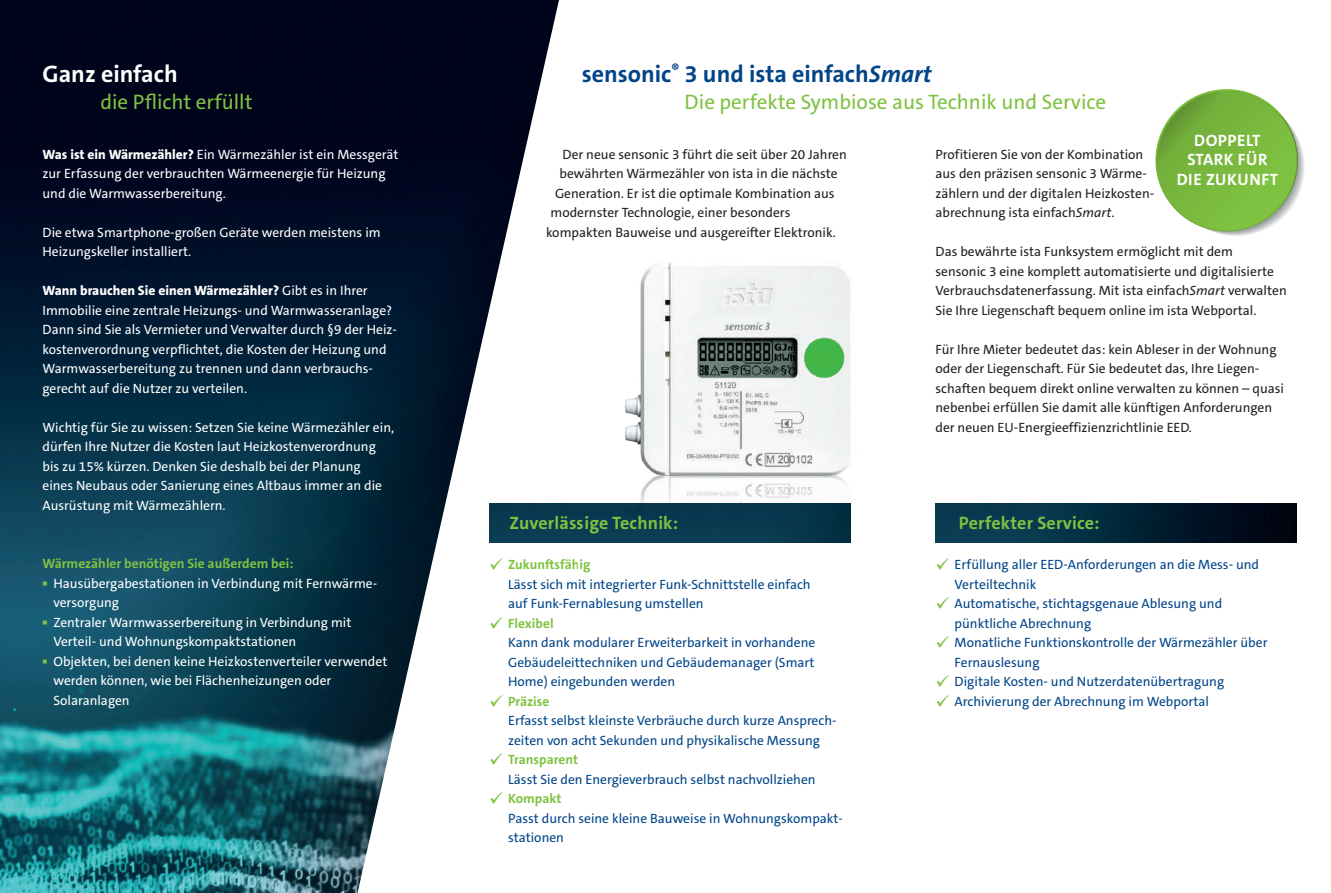
<style>
.page{position:relative;width:1331px;height:893px;background:#fff}
.page>*{position:absolute;margin:0;border:0;box-sizing:border-box;transform-origin:0 0}
.t1{font:700 24px "The Sans E5";color:#014588}
.t2{font:700 24px "The Sans E5";color:#fff}
.t3{font:21px "The Sans E5";color:#7fc241}
.t4{font:700 18px "The Sans E5";letter-spacing:.01em;color:#7fc241}
.t5{font:700 16.5px/19.5px "The Sans E5";letter-spacing:.03em;color:#fff;text-align:center}
.t6{font:13.5px/19.5px "The Sans E5";color:#fff}
.t7{font:13.5px/19.5px "The Sans E5";color:#231f20}
.t8{font:13.5px/19.5px "The Sans E5";color:#014588}
.t9{font:700 13.5px "The Sans E5";color:#7fc241}
.s1{font-weight:800}
.s2{color:#7fc241}
.s3{font-style:italic}
.s4{font-weight:700;color:#7fc241}
</style>
<div class="page">
<img style="left:559px;top:504px;width:19px;height:38px">
<img style="left:935px;top:504px;width:362px;height:38px">
<img style="left:0;top:0;width:559px;height:893px">
<img style="left:578px;top:528px;width:273px;height:15px">
<img style="left:578px;top:262px;width:273px;height:266px">
<svg style="left:1155px;top:89px;width:143px;height:143px;background:#78b73e"></svg>
<h1 class="t2" style="left:43px;top:58px;width:137px">Ganz einfach</h1>
<h2 class="t3" style="left:100px;top:89px;width:154px">die Pflicht erfüllt</h2>
<p class="t6" style="left:43px;top:145px;width:357px"><span class="s1">Was ist ein Wärmezähler?</span> Ein Wärmezähler ist ein Messgerät zur Erfassung der verbrauchten Wärmeenergie für Heizung und die Warmwasserbereitung.</p>
<p class="t6" style="left:43px;top:223px;width:340px">Die etwa Smartphone-großen Geräte werden meistens im<br>Heizungskeller installiert.</p>
<p class="t6" style="left:43px;top:281px;width:356px"><span class="s1">Wann brauchen Sie einen Wärmezähler?</span> Gibt es in Ihrer Immobilie eine zentrale Heizungs- und Warmwasseranlage?<br>Dann sind Sie als Vermieter und Verwalter durch §9 der Heiz&shy;kostenverordnung verpflichtet, die Kosten der Heizung und Warmwasserbereitung zu trennen und dann verbrauchs&shy;gerecht auf die Nutzer zu verteilen.</p>
<p class="t6" style="left:43px;top:418px;width:353px">Wichtig für Sie zu wissen: Setzen Sie keine Wärmezähler ein, dürfen Ihre Nutzer die Kosten laut Heizkostenverordnung bis zu 15% kürzen. Denken Sie deshalb bei der Planung eines Neubaus oder Sanierung eines Altbaus immer an die Ausrüstung mit Wärmezählern.</p>
<p class="t9" style="left:43px;top:555px;width:252px">Wärmezähler benötigen Sie außerdem bei:</p>
<p class="t6" style="left:53px;top:574px;width:325px;text-indent:-11px"><span class="s2">■</span> Hausübergabestationen in Verbindung mit Fernwärme&shy;versorgung</p>
<p class="t6" style="left:53px;top:613px;width:300px;text-indent:-11px"><span class="s2">■</span> Zentraler Warmwasserbereitung in Verbindung mit<br>Verteil- und Wohnungskompaktstationen</p>
<p class="t6" style="left:53px;top:652px;width:335px;text-indent:-11px"><span class="s2">■</span> Objekten, bei denen keine Heizkostenverteiler verwendet werden können, wie bei Flächenheizungen oder<br>Solaranlagen</p>
<h1 class="t1" style="left:582px;top:58px;width:351px">sensonic<sup>®</sup> 3 und ista einfach<span class="s3">Smart</span></h1>
<h2 class="t3" style="left:685px;top:89px;width:423px">Die perfekte Symbiose aus Technik und Service</h2>
<p class="t7" style="left:562px;top:145px;width:286px">Der neue sensonic 3 führt die seit über 20 Jahren</p>
<p class="t7" style="left:559px;top:164px;width:280px">bewährten Wärmezähler von ista in die nächste</p>
<p class="t7" style="left:555px;top:184px;width:281px">Generation. Er ist die optimale Kombination aus</p>
<p class="t7" style="left:550px;top:203px;width:241px">modernster Technologie, einer besonders</p>
<p class="t7" style="left:546px;top:223px;width:291px">kompakten Bauweise und ausgereifter Elektronik.</p>
<p class="t5" style="left:1177px;top:130px;width:103px">DOPPELT<br>STARK FÜR<br>DIE ZUKUNFT</p>
<p class="t7" style="left:935px;top:145px;width:220px">Profitieren Sie von der Kombination aus den präzisen sensonic 3 Wärme&shy;zählern und der digitalen Heizkosten&shy;abrechnung ista einfach<span class="s3">Smart</span>.</p>
<p class="t7" style="left:935px;top:242px;width:353px">Das bewährte ista Funksystem ermöglicht mit dem sensonic 3 eine komplett automatisierte und digitalisierte Verbrauchsdatenerfassung. Mit ista einfach<span class="s3">Smart</span> verwalten Sie Ihre Liegenschaft bequem online im ista Webportal.</p>
<p class="t7" style="left:935px;top:340px;width:350px">Für Ihre Mieter bedeutet das: kein Ableser in der Wohnung oder der Liegenschaft. Für Sie bedeutet das, Ihre Liegen&shy;schaften bequem direkt online verwalten zu können – quasi nebenbei erfüllen Sie damit alle künftigen Anforderungen der neuen EU-Energieeffizienzrichtlinie EED.</p>
<h3 class="t4" style="left:509px;top:511px;width:170px">Zuverlässige Technik:</h3>
<h3 class="t4" style="left:959px;top:511px;width:142px">Perfekter Service:</h3>
<p class="t8" style="left:508px;top:555px;width:304px;text-indent:-19px"><span class="s2">✓</span> <span class="s4">Zukunftsfähig<br></span>Lässt sich mit integrierter Funk-Schnittstelle einfach auf Funk-Fernablesung umstellen</p>
<p class="t8" style="left:508px;top:613px;width:309px;text-indent:-19px"><span class="s2">✓</span> <span class="s4">Flexibel<br></span>Kann dank modularer Erweiterbarkeit in vorhandene Gebäudeleittechniken und Gebäudemanager (Smart Home) eingebunden werden</p>
<p class="t8" style="left:508px;top:691px;width:330px;text-indent:-19px"><span class="s2">✓</span> <span class="s4">Präzise<br></span>Erfasst selbst kleinste Verbräuche durch kurze Ansprech&shy;zeiten von acht Sekunden und physikalische Messung</p>
<p class="t8" style="left:508px;top:750px;width:309px;text-indent:-19px"><span class="s2">✓</span> <span class="s4">Transparent<br></span>Lässt Sie den Energieverbrauch selbst nachvollziehen</p>
<p class="t8" style="left:508px;top:789px;width:336px;text-indent:-19px"><span class="s2">✓</span> <span class="s4">Kompakt<br></span>Passt durch seine kleine Bauweise in Wohnungskompakt&shy;stationen</p>
<p class="t8" style="left:955px;top:555px;width:306px;text-indent:-19px"><span class="s2">✓</span> Erfüllung aller EED-Anforderungen an die Mess- und<br>Verteiltechnik</p>
<p class="t8" style="left:955px;top:594px;width:269px;text-indent:-19px"><span class="s2">✓</span> Automatische, stichtagsgenaue Ablesung und pünktliche Abrechnung</p>
<p class="t8" style="left:955px;top:633px;width:314px;text-indent:-19px"><span class="s2">✓</span> Monatliche Funktionskontrolle der Wärmezähler über<br>Fernauslesung</p>
<p class="t8" style="left:935px;top:672px;width:290px"><span class="s2">✓</span> Digitale Kosten- und Nutzerdatenübertragung</p>
<p class="t8" style="left:935px;top:691px;width:275px"><span class="s2">✓</span> Archivierung der Abrechnung im Webportal</p>
</div>
